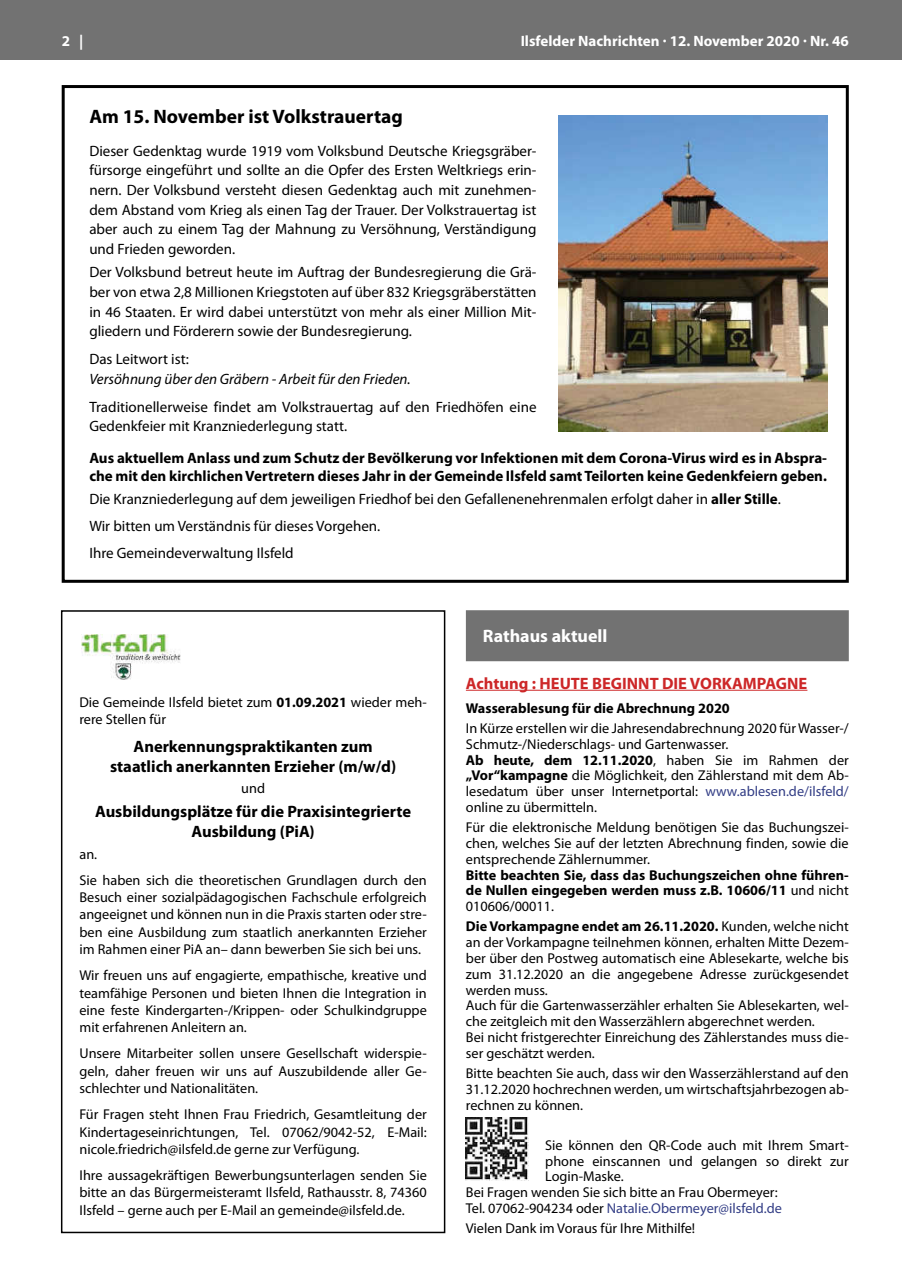
<style>
.page{position:relative;width:902px;height:1280px;background:#fff}
.page>*{position:absolute;margin:0;border:0;box-sizing:border-box;transform-origin:0 0}
.t1{font:700 19.5px "Myriad Pro";color:#000}
.t2{font:700 18px "Myriad Pro";color:#fff}
.t3{font:700 16.5px/19.6px "Myriad Pro";color:#000;text-align:center}
.t4{font:700 16.5px "Myriad Pro";color:#cd2728}
.t5{font:15px/19.5px "Myriad Pro";color:#000;text-align:justify}
.t6{font:700 15px/18.6px "Myriad Pro";color:#000}
.t7{font:italic 15px "Myriad Pro";color:#000}
.t8{font:700 15px "Myriad Pro";color:#fff}
.t9{font:14.25px/15.8px "Myriad Pro";color:#000;text-align:justify}
.t10{font:700 14.25px/15.8px "Myriad Pro";color:#000;text-align:justify}
.t11{font:14.25px "Myriad Pro";color:#323d85}
.s1{font-weight:700}
.s2{color:#323d85}
.s3{font-weight:400}
.s4{color:#000}
</style>
<div class="page">
<div style="left:0;top:0;width:901px;height:60px;background:#727272"></div>
<div style="left:466px;top:610px;width:382px;height:51px;background:#727272"></div>
<hr style="left:466px;top:690px;width:341px;height:1px;background:#cd2728">
<img style="left:466px;top:1118px;width:62px;height:62px">
<div style="left:62px;top:85px;width:786px;height:498px;border:3px solid #000"></div>
<img style="left:558px;top:115px;width:269px;height:316px">
<img style="left:81px;top:634px;width:99px;height:45px">
<div style="left:61px;top:610px;width:384px;height:623px;border:2px solid #000"></div>
<p class="t8" style="left:62px;top:31px;width:23px">2 |</p>
<p class="t8" style="left:520px;top:31px;width:329px">Ilsfelder Nachrichten · 12. November 2020 · Nr. 46</p>
<h1 class="t1" style="left:89px;top:104px;width:315px">Am 15. November ist Volkstrauertag</h1>
<p class="t5" style="left:89px;top:141px;width:448px">Dieser Gedenktag wurde 1919 vom Volksbund Deutsche Kriegsgräber&shy;fürsorge eingeführt und sollte an die Opfer des Ersten Weltkriegs erin&shy;nern. Der Volksbund versteht diesen Gedenktag auch mit zunehmen&shy;dem Abstand vom Krieg als einen Tag der Trauer. Der Volkstrauertag ist aber auch zu einem Tag der Mahnung zu Versöhnung, Verständigung und Frieden geworden.</p>
<p class="t5" style="left:89px;top:262px;width:448px">Der Volksbund betreut heute im Auftrag der Bundesregierung die Grä&shy;ber von etwa 2,8 Millionen Kriegstoten auf über 832 Kriegsgräberstätten in 46 Staaten. Er wird dabei unterstützt von mehr als einer Million Mit&shy;gliedern und Förderern sowie der Bundesregierung.</p>
<p class="t5" style="left:89px;top:349px;width:101px">Das Leitwort ist:</p>
<p class="t7" style="left:89px;top:371px;width:323px">Versöhnung über den Gräbern - Arbeit für den Frieden.</p>
<p class="t5" style="left:89px;top:397px;width:448px">Traditionellerweise findet am Volkstrauertag auf den Friedhöfen eine<br>Gedenkfeier mit Kranzniederlegung statt.</p>
<p class="t6" style="left:89px;top:448px;width:739px">Aus aktuellem Anlass und zum Schutz der Bevölkerung vor Infektionen mit dem Corona-Virus wird es in Abspra&shy;che mit den kirchlichen Vertretern dieses Jahr in der Gemeinde Ilsfeld samt Teilorten keine Gedenkfeiern geben.</p>
<p class="t5" style="left:89px;top:485px;width:693px;line-height:27.2px;text-align:left">Die Kranzniederlegung auf dem jeweiligen Friedhof bei den Gefallenenehrenmalen erfolgt daher in <span class="s1">aller Stille</span>.<br>Wir bitten um Verständnis für dieses Vorgehen.<br>Ihre Gemeindeverwaltung Ilsfeld</p>
<p class="t9" style="left:79px;top:693px;width:349px;line-height:17.4px">Die Gemeinde Ilsfeld bietet zum <span class="s1">01.09.2021</span> wieder meh&shy;rere Stellen für</p>
<p class="t3" style="left:110px;top:736px;width:288px">Anerkennungspraktikanten zum staatlich anerkannten Erzieher (m/w/d)</p>
<p class="t9" style="left:241px;top:781px;width:25px">und</p>
<p class="t3" style="left:95px;top:801px;width:317px">Ausbildungsplätze für die Praxisintegrierte<br>Ausbildung (PiA)</p>
<p class="t9" style="left:79px;top:841px;width:349px;line-height:26px">an.<br>Sie haben sich die theoretischen Grundlagen durch den</p>
<p class="t9" style="left:79px;top:888px;width:349px;line-height:17.4px">Besuch einer sozialpädagogischen Fachschule erfolgreich angeeignet und können nun in die Praxis starten oder stre&shy;ben eine Ausbildung zum staatlich anerkannten Erzieher im Rahmen einer PiA an– dann bewerben Sie sich bei uns.</p>
<p class="t9" style="left:79px;top:966px;width:349px;line-height:17.4px">Wir freuen uns auf engagierte, empathische, kreative und teamfähige Personen und bieten Ihnen die Integration in eine feste Kindergarten-/Krippen- oder Schulkindgruppe mit erfahrenen Anleitern an.</p>
<p class="t9" style="left:79px;top:1045px;width:349px;line-height:17.4px">Unsere Mitarbeiter sollen unsere Gesellschaft widerspie&shy;geln, daher freuen wir uns auf Auszubildende aller Ge&shy;schlechter und Nationalitäten.</p>
<p class="t9" style="left:79px;top:1105px;width:349px;line-height:17.4px">Für Fragen steht Ihnen Frau Friedrich, Gesamtleitung der Kindertageseinrichtungen, Tel. 07062/9042-52, E-Mail: nicole.friedrich@ilsfeld.de gerne zur Verfügung.</p>
<p class="t9" style="left:79px;top:1166px;width:349px;line-height:17.4px">Ihre aussagekräftigen Bewerbungsunterlagen senden Sie bitte an das Bürgermeisteramt Ilsfeld, Rathausstr. 8, 74360<br>Ilsfeld – gerne auch per E-Mail an gemeinde@ilsfeld.de.</p>
<p class="t2" style="left:483px;top:624px;width:126px">Rathaus aktuell</p>
<p class="t4" style="left:466px;top:672px;width:343px">Achtung : HEUTE BEGINNT DIE VORKAMPAGNE</p>
<p class="t10" style="left:466px;top:700px;width:265px">Wasserablesung für die Abrechnung 2020</p>
<p class="t9" style="left:466px;top:720px;width:384px;text-align:left">In Kürze erstellen wir die Jahresendabrechnung 2020 für Wasser-/ Schmutz-/Niederschlags- und Gartenwasser.<br><span class="s1">Ab heute, dem 12.11.2020</span>, haben Sie im Rahmen der <span class="s1">„Vor“kampagne</span> die Möglichkeit, den Zählerstand mit dem Ab&shy;lesedatum über unser Internetportal: <span class="s2">www.ablesen.de/ilsfeld/ </span>online zu übermitteln.</p>
<p class="t9" style="left:466px;top:819px;width:384px">Für die elektronische Meldung benötigen Sie das Buchungszei&shy;chen, welches Sie auf der letzten Abrechnung finden, sowie die entsprechende Zählernummer.</p>
<p class="t10" style="left:466px;top:866px;width:384px">Bitte beachten Sie, dass das Buchungszeichen ohne führen&shy;de Nullen eingegeben werden muss z.B. 10606/11 <span class="s3">und nicht 010606/00011.</span></p>
<p class="t9" style="left:466px;top:918px;width:384px;text-align:left"><span class="s1">Die Vorkampagne endet am 26.11.2020.</span> Kunden, welche nicht an der Vorkampagne teilnehmen können, erhalten Mitte Dezem&shy;ber über den Postweg automatisch eine Ablesekarte, welche bis zum 31.12.2020 an die angegebene Adresse zurückgesendet werden muss.<br>Auch für die Gartenwasserzähler erhalten Sie Ablesekarten, wel&shy;che zeitgleich mit den Wasserzählern abgerechnet werden.<br>Bei nicht fristgerechter Einreichung des Zählerstandes muss die&shy;ser geschätzt werden.</p>
<p class="t9" style="left:466px;top:1065px;width:384px">Bitte beachten Sie auch, dass wir den Wasserzählerstand auf den 31.12.2020 hochrechnen werden, um wirtschaftsjahrbezogen ab&shy;rechnen zu können.</p>
<p class="t9" style="left:545px;top:1137px;width:305px">Sie können den QR-Code auch mit Ihrem Smart-</p>
<p class="t9" style="left:545px;top:1153px;width:305px">phone einscannen und gelangen so direkt zur</p>
<p class="t9" style="left:545px;top:1168px;width:80px">Login-Maske.</p>
<p class="t9" style="left:466px;top:1184px;width:313px">Bei Fragen wenden Sie sich bitte an Frau Obermeyer:</p>
<p class="t11" style="left:466px;top:1199px;width:317px"><span class="s4">Tel. 07062-904234 oder</span> Natalie.Obermeyer@ilsfeld.de</p>
<p class="t9" style="left:466px;top:1220px;width:231px">Vielen Dank im Voraus für Ihre Mithilfe!</p>
</div>
